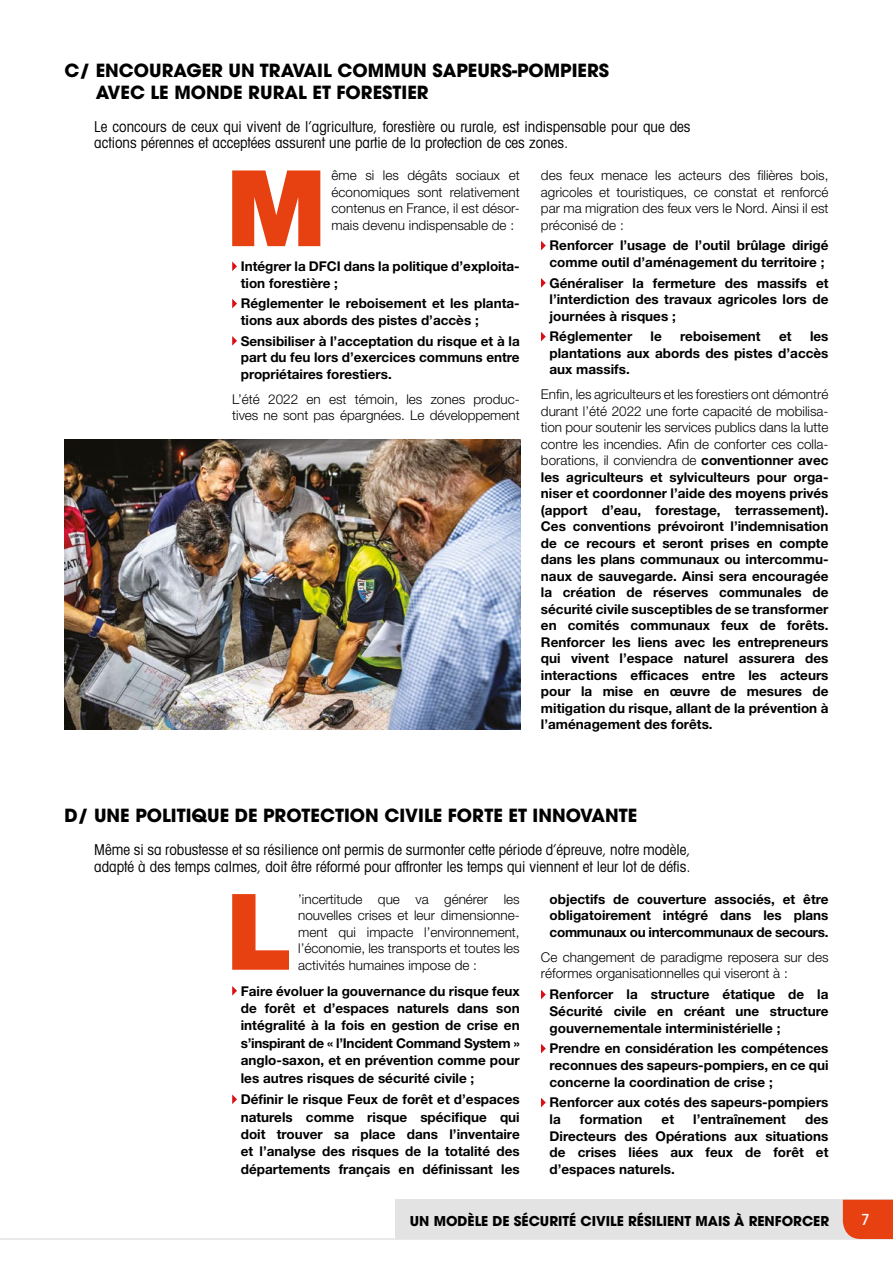
<style>
.page{position:relative;width:893px;height:1263px;background:#fff}
.page>*{position:absolute;margin:0;border:0;box-sizing:border-box;transform-origin:0 0}
.t1{font:900 105.9px "Helvetica Neue";color:#e74011}
.t2{font:700 18px/21.6px "Avant Garde";color:#000}
.t3{font:condensed 15px/16.5px "Avant Garde";color:#000}
.t4{font:500 15px "Avant Garde";color:#fff}
.t5{font:700 13.5px/16.5px "Helvetica Neue";color:#000;text-align:justify}
.t6{font:300 13.5px/16.5px "Helvetica Neue";color:#000;text-align:justify}
.t7{font:700 13.5px "Avant Garde";color:#000}
.s1{font-weight:300}
</style>
<div class="page">
<div style="left:395px;top:1200px;width:498px;height:39px;background:#e3e3e3"></div>
<hr style="left:0;top:1238px;width:893px;height:2px;background:#e3e3e3">
<div style="left:843px;top:1200px;width:50px;height:39px;background:#e74011"></div>
<svg style="left:232px;top:261px;width:5px;height:10px"></svg>
<svg style="left:232px;top:299px;width:5px;height:9px"></svg>
<svg style="left:232px;top:336px;width:5px;height:10px"></svg>
<svg style="left:541px;top:241px;width:5px;height:9px"></svg>
<svg style="left:541px;top:278px;width:5px;height:10px"></svg>
<svg style="left:541px;top:332px;width:5px;height:9px"></svg>
<svg style="left:232px;top:986px;width:5px;height:9px"></svg>
<svg style="left:232px;top:1094px;width:5px;height:10px"></svg>
<svg style="left:541px;top:990px;width:5px;height:9px"></svg>
<svg style="left:541px;top:1044px;width:5px;height:9px"></svg>
<svg style="left:541px;top:1098px;width:5px;height:9px"></svg>
<img style="left:64px;top:439px;width:457px;height:291px">
<h2 class="t2" style="left:96px;top:60px;width:515px;text-indent:-31px">C/ ENCOURAGER UN TRAVAIL COMMUN SAPEURS-POMPIERS<br>AVEC LE MONDE RURAL ET FORESTIER</h2>
<p class="t3" style="left:94px;top:118px;width:598px">Le concours de ceux qui vivent de l’agriculture, forestière ou rurale, est indispensable pour que des actions pérennes et acceptées assurent une partie de la protection de ces zones.</p>
<h1 class="t1" style="left:226px;top:145px;width:102px">M</h1>
<p class="t6" style="left:332px;top:167px;width:190px">ême si les dégâts sociaux et économiques sont relativement contenus en France, il est désor&shy;mais devenu indispensable de :</p>
<p class="t5" style="left:241px;top:258px;width:280px">Intégrer la DFCI dans la politique d’exploita&shy;tion forestière ;</p>
<p class="t5" style="left:241px;top:295px;width:280px">Réglementer le reboisement et les planta&shy;tions aux abords des pistes d’accès ;</p>
<p class="t5" style="left:241px;top:332px;width:280px">Sensibiliser à l’acceptation du risque et à la part du feu lors d’exercices communs entre propriétaires forestiers.</p>
<p class="t6" style="left:232px;top:390px;width:289px">L’été 2022 en est témoin, les zones produc&shy;tives ne sont pas épargnées. Le développement</p>
<p class="t6" style="left:541px;top:167px;width:289px">des feux menace les acteurs des filières bois, agricoles et touristiques, ce constat et renforcé par ma migration des feux vers le Nord. Ainsi il est préconisé de :</p>
<p class="t5" style="left:550px;top:237px;width:280px">Renforcer l’usage de l’outil brûlage dirigé comme outil d’aménagement du territoire ;</p>
<p class="t5" style="left:550px;top:274px;width:280px">Généraliser la fermeture des massifs et l’interdiction des travaux agricoles lors de journées à risques ;</p>
<p class="t5" style="left:550px;top:328px;width:84px">Réglementer</p>
<p class="t5" style="left:651px;top:328px;width:13px">le</p>
<p class="t5" style="left:680px;top:328px;width:82px">reboisement</p>
<p class="t5" style="left:779px;top:328px;width:14px">et</p>
<p class="t5" style="left:550px;top:328px;width:280px;text-indent:260px">les plantations aux abords des pistes d’accès aux massifs.</p>
<p class="t5" style="left:541px;top:386px;width:289px"><span class="s1">Enfin, les agriculteurs et les forestiers ont démontré durant l’été 2022 une forte capacité de mobilisa&shy;tion pour soutenir les services publics dans la lutte contre les incendies. Afin de conforter ces colla&shy;borations, il conviendra de</span> conventionner avec les agriculteurs et sylviculteurs pour orga&shy;niser et coordonner l’aide des moyens privés (apport d’eau, forestage, terrassement).<br>Ces conventions prévoiront l’indemnisation de ce recours et seront prises en compte dans les plans communaux ou intercommu&shy;naux de sauvegarde. Ainsi sera encouragée la création de réserves communales de sécurité civile susceptibles de se transformer en comités communaux feux de forêts.<br>Renforcer les liens avec les entrepreneurs qui vivent l’espace naturel assurera des interactions efficaces entre les acteurs pour la mise en œuvre de mesures de mitigation du risque, allant de la prévention à l’aménagement des forêts.</p>
<h2 class="t2" style="left:64px;top:805px;width:574px">D/ UNE POLITIQUE DE PROTECTION CIVILE FORTE ET INNOVANTE</h2>
<p class="t3" style="left:94px;top:841px;width:598px">Même si sa robustesse et sa résilience ont permis de surmonter cette période d’épreuve, notre modèle, adapté à des temps calmes, doit être réformé pour affronter les temps qui viennent et leur lot de défis.</p>
<h1 class="t1" style="left:226px;top:869px;width:68px">L</h1>
<p class="t6" style="left:298px;top:890px;width:223px">’incertitude que va générer les nouvelles crises et leur dimensionne&shy;ment qui impacte l’environnement, l’économie, les transports et toutes les activités humaines impose de :</p>
<p class="t5" style="left:241px;top:982px;width:280px;line-height:17.4px">Faire évoluer la gouvernance du risque feux de forêt et d’espaces naturels dans son intégralité à la fois en gestion de crise en s’inspirant de « l’Incident Command System » anglo-saxon, et en prévention comme pour les autres risques de sécurité civile ;</p>
<p class="t5" style="left:241px;top:1090px;width:280px;line-height:17.4px">Définir le risque Feux de forêt et d’espaces naturels comme risque spécifique qui doit trouver sa place dans l’inventaire et l’analyse des risques de la totalité des départements français en définissant les</p>
<p class="t5" style="left:550px;top:890px;width:280px">objectifs de couverture associés, et être obligatoirement intégré dans les plans communaux ou intercommunaux de secours.</p>
<p class="t6" style="left:541px;top:948px;width:289px">Ce changement de paradigme reposera sur des réformes organisationnelles qui viseront à :</p>
<p class="t5" style="left:550px;top:986px;width:280px">Renforcer la structure étatique de la Sécurité civile en créant une structure gouvernementale interministérielle ;</p>
<p class="t5" style="left:550px;top:1040px;width:280px">Prendre en considération les compétences reconnues des sapeurs--pompiers, en ce qui concerne la coordination de crise ;</p>
<p class="t5" style="left:550px;top:1094px;width:280px">Renforcer aux cotés des sapeurs-pompiers la</p>
<p class="t5" style="left:580px;top:1110px;width:64px">formation</p>
<p class="t5" style="left:662px;top:1110px;width:14px">et</p>
<p class="t5" style="left:693px;top:1110px;width:94px">l’entraînement</p>
<p class="t5" style="left:550px;top:1110px;width:280px;text-indent:256px">des Directeurs des Opérations aux situations de crises liées aux feux de forêt et d’espaces naturels.</p>
<p class="t7" style="left:410px;top:1212px;width:421px">UN MODÈLE DE SÉCURITÉ CIVILE RÉSILIENT MAIS À RENFORCER</p>
<p class="t4" style="left:861px;top:1210px;width:10px">7</p>
</div>
